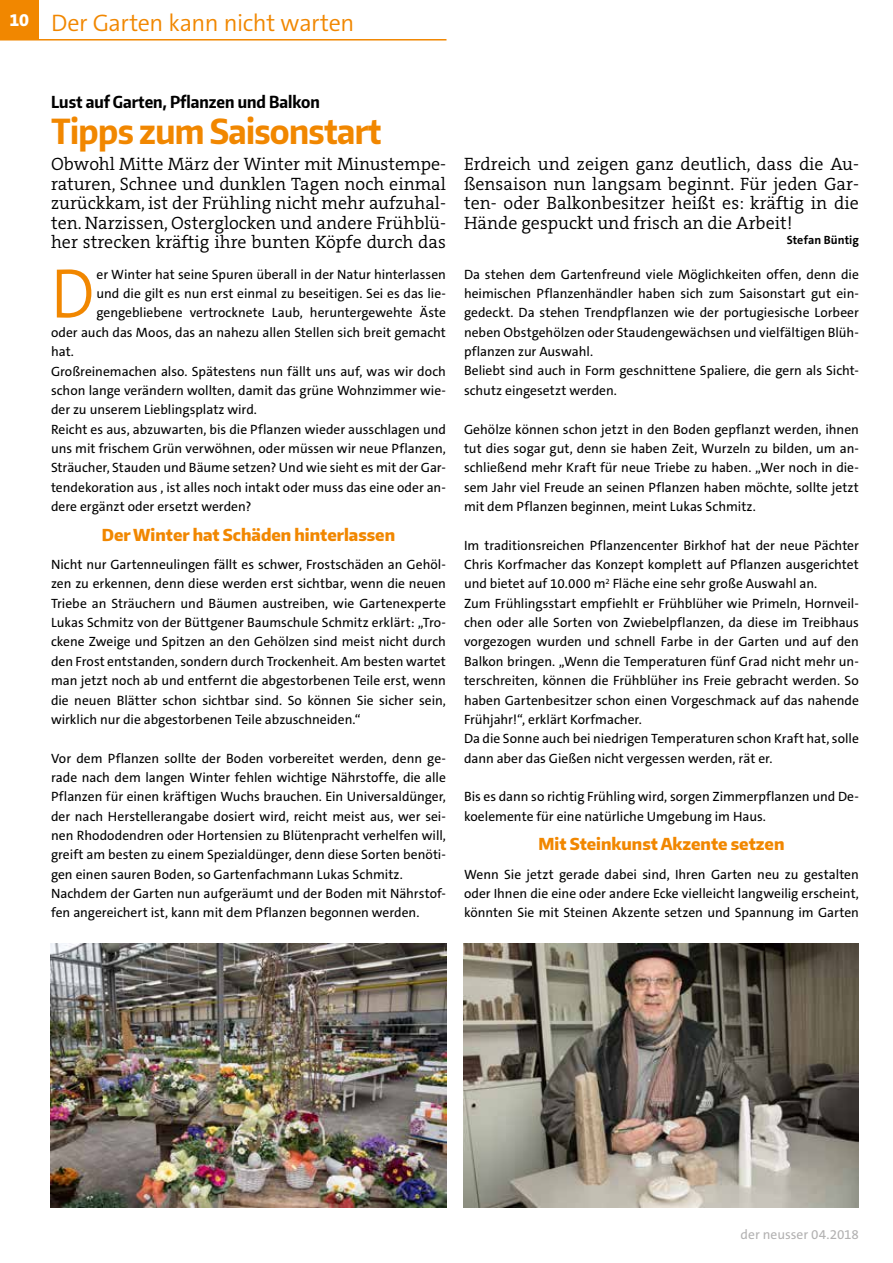
<style>
.page{position:relative;width:893px;height:1263px;background:#fff}
.page>*{position:absolute;margin:0;border:0;box-sizing:border-box;transform-origin:0 0}
.t1{font:300 70.8px "The Sans C5";color:#f18700;scale:.9 1}
.t2{font:700 34.5px "Encode Sans Narrow";letter-spacing:-.02em;color:#f18700;scale:.95 1}
.t3{font:300 24px "The Sans C5";letter-spacing:-.02em;color:#f18700}
.t4{font:300 18px/19.5px "The Serif C5";color:#000;text-align:justify}
.t5{font:800 18px "The Sans C5";color:#fff}
.t6{font:800 16.5px "Encode Sans Narrow";color:#f18700}
.t7{font:700 16.5px "Encode Sans Condensed";color:#000}
.t8{font:13.5px/19.4px "The Sans C5";color:#000}
.t9{font:13.5px "The Sans C5";color:#b3b2b2}
.t10{font:700 12px "The Sans C5";letter-spacing:.005em;color:#000}
</style>
<div class="page">
<hr style="left:0;top:39px;width:446px;height:2px;background:#f18700">
<div style="left:0;top:0;width:38px;height:40px;background:#f18700"></div>
<img style="left:463px;top:944px;width:396px;height:264px">
<img style="left:51px;top:944px;width:395px;height:264px">
<h3 class="t5" style="left:9px;top:8px;width:21px">10</h3>
<h3 class="t3" style="left:51px;top:8px;width:305px">Der Garten kann nicht warten</h3>
<p class="t7" style="left:51px;top:91px;width:270px">Lust auf Garten, Pflanzen und Balkon</p>
<h2 class="t2" style="left:51px;top:108px;width:349px">Tipps zum Saisonstart</h2>
<p class="t4" style="left:51px;top:155px;width:396px">Obwohl Mitte März der Winter mit Minustempe&shy;raturen, Schnee und dunklen Tagen noch einmal zurückkam, ist der Frühling nicht mehr aufzuhal&shy;ten. Narzissen, Osterglocken und andere Frühblü&shy;her strecken kräftig ihre bunten Köpfe durch das</p>
<h3 class="t4" style="left:464px;top:155px;width:396px">Erdreich und zeigen ganz deutlich, dass die Au&shy;ßensaison nun langsam beginnt. Für jeden Gar&shy;ten- oder Balkonbesitzer heißt es: kräftig in die Hände gespuckt und frisch an die Arbeit!</h3>
<p class="t10" style="left:787px;top:232px;width:74px">Stefan Büntig</p>
<h1 class="t1" style="left:51px;top:248px;width:50px">D</h1>
<p class="t8" style="left:96px;top:265px;width:351px">er Winter hat seine Spuren überall in der Natur hinterlassen</p>
<p class="t8" style="left:96px;top:284px;width:351px">und die gilt es nun erst einmal zu beseitigen. Sei es das lie-</p>
<p class="t8" style="left:96px;top:303px;width:351px">gengebliebene vertrocknete Laub, heruntergewehte Äste</p>
<p class="t8" style="left:51px;top:323px;width:396px">oder auch das Moos, das an nahezu allen Stellen sich breit gemacht</p>
<p class="t8" style="left:51px;top:342px;width:24px">hat.</p>
<p class="t8" style="left:51px;top:361px;width:396px">Großreinemachen also. Spätestens nun fällt uns auf, was wir doch</p>
<p class="t8" style="left:51px;top:381px;width:396px">schon lange verändern wollten, damit das grüne Wohnzimmer wie-</p>
<p class="t8" style="left:51px;top:400px;width:208px">der zu unserem Lieblingsplatz wird.</p>
<p class="t8" style="left:51px;top:419px;width:396px">Reicht es aus, abzuwarten, bis die Pflanzen wieder ausschlagen und</p>
<p class="t8" style="left:51px;top:439px;width:396px">uns mit frischem Grün verwöhnen, oder müssen wir neue Pflanzen,</p>
<p class="t8" style="left:51px;top:458px;width:396px">Sträucher, Stauden und Bäume setzen? Und wie sieht es mit der Gar-</p>
<p class="t8" style="left:51px;top:477px;width:396px">tendekoration aus , ist alles noch intakt oder muss das eine oder an-</p>
<p class="t8" style="left:51px;top:497px;width:202px">dere ergänzt oder ersetzt werden?</p>
<p class="t6" style="left:102px;top:523px;width:295px">Der Winter hat Schäden hinterlassen</p>
<p class="t8" style="left:51px;top:555px;width:396px;text-align:justify">Nicht nur Gartenneulingen fällt es schwer, Frostschäden an Gehöl&shy;zen zu erkennen, denn diese werden erst sichtbar, wenn die neuen Triebe an Sträuchern und Bäumen austreiben, wie Gartenexperte Lukas Schmitz von der Büttgener Baumschule Schmitz erklärt: „Tro&shy;ckene Zweige und Spitzen an den Gehölzen sind meist nicht durch den Frost entstanden, sondern durch Trockenheit. Am besten wartet man jetzt noch ab und entfernt die abgestorbenen Teile erst, wenn die neuen Blätter schon sichtbar sind. So können Sie sicher sein, wirklich nur die abgestorbenen Teile abzuschneiden.“</p>
<p class="t8" style="left:51px;top:748px;width:396px">Vor dem Pflanzen sollte der Boden vorbereitet werden, denn ge&shy;rade nach dem langen Winter fehlen wichtige Nährstoffe, die alle Pflanzen für einen kräftigen Wuchs brauchen. Ein Universaldünger, der nach Herstellerangabe dosiert wird, reicht meist aus, wer sei&shy;nen Rhododendren oder Hortensien zu Blütenpracht verhelfen will, greift am besten zu einem Spezialdünger, denn diese Sorten benöti&shy;gen einen sauren Boden, so Gartenfachmann Lukas Schmitz.<br>Nachdem der Garten nun aufgeräumt und der Boden mit Nährstof&shy;fen angereichert ist, kann mit dem Pflanzen begonnen werden.</p>
<p class="t8" style="left:464px;top:265px;width:396px">Da stehen dem Gartenfreund viele Möglichkeiten offen, denn die heimischen Pflanzenhändler haben sich zum Saisonstart gut ein&shy;gedeckt. Da stehen Trendpflanzen wie der portugiesische Lorbeer neben Obstgehölzen oder Staudengewächsen und vielfältigen Blüh&shy;pflanzen zur Auswahl.<br>Beliebt sind auch in Form geschnittene Spaliere, die gern als Sicht&shy;schutz eingesetzt werden.</p>
<p class="t8" style="left:464px;top:419px;width:396px;text-align:justify">Gehölze können schon jetzt in den Boden gepflanzt werden, ihnen tut dies sogar gut, denn sie haben Zeit, Wurzeln zu bilden, um an&shy;schließend mehr Kraft für neue Triebe zu haben. „Wer noch in die&shy;sem Jahr viel Freude an seinen Pflanzen haben möchte, sollte jetzt mit dem Pflanzen beginnen, meint Lukas Schmitz.</p>
<p class="t8" style="left:464px;top:535px;width:396px">Im traditionsreichen Pflanzencenter Birkhof hat der neue Pächter Chris Korfmacher das Konzept komplett auf Pflanzen ausgerichtet und bietet auf 10.000 m<sup>2</sup> Fläche eine sehr große Auswahl an.<br>Zum Frühlingsstart empfiehlt er Frühblüher wie Primeln, Hornveil&shy;chen oder alle Sorten von Zwiebelpflanzen, da diese im Treibhaus vorgezogen wurden und schnell Farbe in der Garten und auf den Balkon bringen. „Wenn die Temperaturen fünf Grad nicht mehr un&shy;terschreiten, können die Frühblüher ins Freie gebracht werden. So haben Gartenbesitzer schon einen Vorgeschmack auf das nahende Frühjahr!“, erklärt Korfmacher.<br>Da die Sonne auch bei niedrigen Temperaturen schon Kraft hat, solle dann aber das Gießen nicht vergessen werden, rät er.</p>
<p class="t8" style="left:464px;top:787px;width:396px">Bis es dann so richtig Frühling wird, sorgen Zimmerpflanzen und De&shy;koelemente für eine natürliche Umgebung im Haus.</p>
<p class="t6" style="left:538px;top:833px;width:247px">Mit Steinkunst Akzente setzen</p>
<p class="t8" style="left:464px;top:864px;width:396px;text-align:justify">Wenn Sie jetzt gerade dabei sind, Ihren Garten neu zu gestalten oder Ihnen die eine oder andere Ecke vielleicht langweilig erscheint, könnten Sie mit Steinen Akzente setzen und Spannung im Garten</p>
<p class="t9" style="left:741px;top:1226px;width:120px">der neusser 04.2018</p>
</div>
